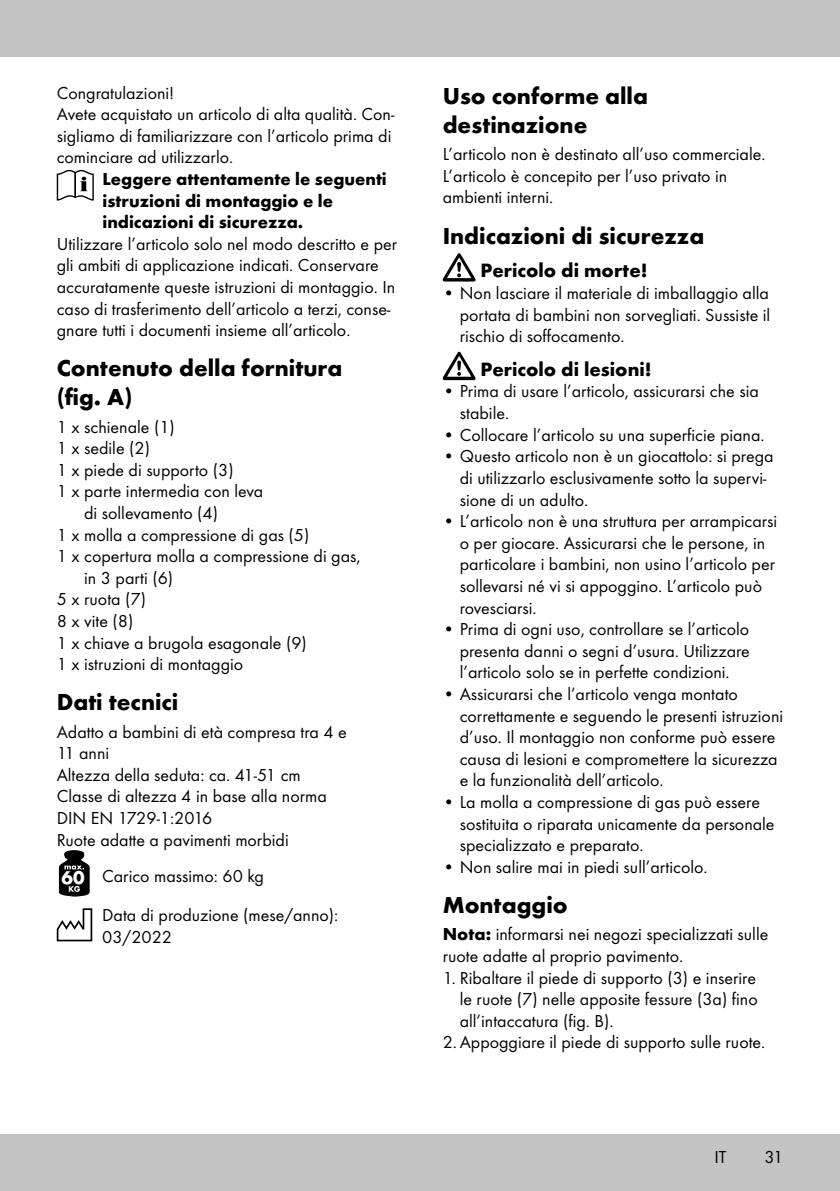
<style>
.page{position:relative;width:840px;height:1191px;background:#fff}
.page>*{position:absolute;margin:0;border:0;box-sizing:border-box;transform-origin:0 0}
.t1{font:700 24px/28.8px "Futura TOT";color:#000}
.t2{font:700 20px "Futura TOT";color:#000}
.t3{font:18px/21.6px "Futura TOT Boo";color:#000}
.t4{font:700 18px/21.6px "Futura TOT";color:#000}
.s1{font-family:"Futura TOT";font-weight:700;font-size:19.2px;color:#fff}
.s2{font-family:"Futura TOT";font-weight:700}
</style>
<div class="page">
<div style="left:0;top:1134px;width:839px;height:57px;background:#c5c4c4"></div>
<div style="left:0;top:0;width:839px;height:57px;background:#c5c4c4"></div>
<svg style="left:57px;top:170px;width:37px;height:31px"></svg>
<svg style="left:59px;top:850px;width:30px;height:46px"></svg>
<svg style="left:57px;top:908px;width:35px;height:33px"></svg>
<svg style="left:442px;top:253px;width:33px;height:28px"></svg>
<svg style="left:442px;top:352px;width:33px;height:28px"></svg>
<p class="t3" style="left:57px;top:82px;width:339px">Congratulazioni!<br>Avete acquistato un articolo di alta qualità. Con&shy;sigliamo di familiarizzare con l’articolo prima di cominciare ad utilizzarlo.</p>
<p class="t4" style="left:102px;top:168px;width:285px">Leggere attentamente le seguenti istruzioni di montaggio e le indicazioni di sicurezza.</p>
<p class="t3" style="left:57px;top:233px;width:341px">Utilizzare l’articolo solo nel modo descritto e per gli ambiti di applicazione indicati. Conservare accuratamente queste istruzioni di montaggio. In caso di trasferimento dell’articolo a terzi, conse&shy;gnare tutti i documenti insieme all’articolo.</p>
<h1 class="t1" style="left:57px;top:353px;width:287px">Contenuto della fornitura (fig. A)</h1>
<p class="t3" style="left:57px;top:415px;width:119px">1 x schienale (1)</p>
<p class="t3" style="left:57px;top:437px;width:95px">1 x sedile (2)</p>
<p class="t3" style="left:57px;top:459px;width:178px">1 x piede di supporto (3)</p>
<p class="t3" style="left:57px;top:480px;width:208px">1 x parte intermedia con leva</p>
<p class="t3" style="left:84px;top:502px;width:135px">di sollevamento (4)</p>
<p class="t3" style="left:57px;top:523px;width:254px">1 x molla a compressione di gas (5)</p>
<p class="t3" style="left:57px;top:545px;width:305px">1 x copertura molla a compressione di gas,</p>
<p class="t3" style="left:84px;top:567px;width:90px">in 3 parti (6)</p>
<p class="t3" style="left:57px;top:588px;width:91px">5 x ruota (7)</p>
<p class="t3" style="left:57px;top:610px;width:78px">8 x vite (8)</p>
<p class="t3" style="left:57px;top:631px;width:251px">1 x chiave a brugola esagonale (9)</p>
<p class="t3" style="left:57px;top:653px;width:188px">1 x istruzioni di montaggio</p>
<h1 class="t1" style="left:57px;top:687px;width:123px">Dati tecnici</h1>
<p class="t3" style="left:57px;top:720px;width:291px">Adatto a bambini di età compresa tra 4 e<br>11 anni<br>Altezza della seduta: ca. 41-51 cm<br>Classe di altezza 4 in base alla norma<br>DIN EN 1729-1:2016<br>Ruote adatte a pavimenti morbidi</p>
<p class="t3" style="left:102px;top:857px;width:237px;line-height:38.6px;text-indent:-40px"><span class="s1">60</span> Carico massimo: 60 kg<br>Data di produzione (mese/anno):</p>
<p class="t3" style="left:102px;top:925px;width:71px">03/2022</p>
<h1 class="t1" style="left:442px;top:81px;width:207px">Uso conforme alla destinazione</h1>
<p class="t3" style="left:442px;top:143px;width:324px">L’articolo non è destinato all’uso commerciale.<br>L’articolo è concepito per l’uso privato in ambienti interni.</p>
<h1 class="t1" style="left:442px;top:221px;width:263px">Indicazioni di sicurezza</h1>
<p class="t2" style="left:480px;top:258px;width:168px">Pericolo di morte!</p>
<p class="t3" style="left:459px;top:282px;width:312px;text-align:justify;text-indent:-17px">• Non lasciare il materiale di imballaggio alla portata di bambini non sorvegliati. Sussiste il rischio di soffocamento.</p>
<p class="t2" style="left:480px;top:357px;width:172px">Pericolo di lesioni!</p>
<p class="t3" style="left:459px;top:380px;width:300px;text-indent:-17px">• Prima di usare l’articolo, assicurarsi che sia stabile.</p>
<p class="t3" style="left:442px;top:424px;width:323px">• Collocare l’articolo su una superficie piana.</p>
<p class="t3" style="left:459px;top:445px;width:315px;text-indent:-17px">• Questo articolo non è un giocattolo: si prega di utilizzarlo esclusivamente sotto la supervi&shy;sione di un adulto.</p>
<p class="t3" style="left:459px;top:510px;width:319px;text-indent:-17px">• L’articolo non è una struttura per arrampicarsi o per giocare. Assicurarsi che le persone, in particolare i bambini, non usino l’articolo per sollevarsi né vi si appoggino. L’articolo può rovesciarsi.</p>
<p class="t3" style="left:459px;top:618px;width:291px;text-align:justify;text-indent:-17px">• Prima di ogni uso, controllare se l’articolo presenta danni o segni d’usura. Utilizzare l’articolo solo se in perfette condizioni.</p>
<p class="t3" style="left:459px;top:683px;width:325px;text-indent:-17px">• Assicurarsi che l’articolo venga montato correttamente e seguendo le presenti istruzioni d’uso. Il montaggio non conforme può essere causa di lesioni e compromettere la sicurezza e la funzionalità dell’articolo.</p>
<p class="t3" style="left:459px;top:791px;width:316px;text-indent:-17px">• La molla a compressione di gas può essere sostituita o riparata unicamente da personale specializzato e preparato.</p>
<p class="t3" style="left:442px;top:856px;width:266px">• Non salire mai in piedi sull’articolo.</p>
<h1 class="t1" style="left:442px;top:890px;width:126px">Montaggio</h1>
<p class="t3" style="left:442px;top:923px;width:327px"><span class="s2">Nota:</span> informarsi nei negozi specializzati sulle ruote adatte al proprio pavimento.</p>
<p class="t3" style="left:442px;top:966px;width:314px">1. Ribaltare il piede di supporto (3) e inserire</p>
<p class="t3" style="left:459px;top:988px;width:299px">le ruote (7) nelle apposite fessure (3a) fino</p>
<p class="t3" style="left:459px;top:1009px;width:155px">all’intaccatura (fig. B).</p>
<p class="t3" style="left:442px;top:1031px;width:324px">2.Appoggiare il piede di supporto sulle ruote.</p>
<p class="t3" style="left:714px;top:1146px;width:14px">IT</p>
<p class="t3" style="left:764px;top:1146px;width:20px">31</p>
</div>
